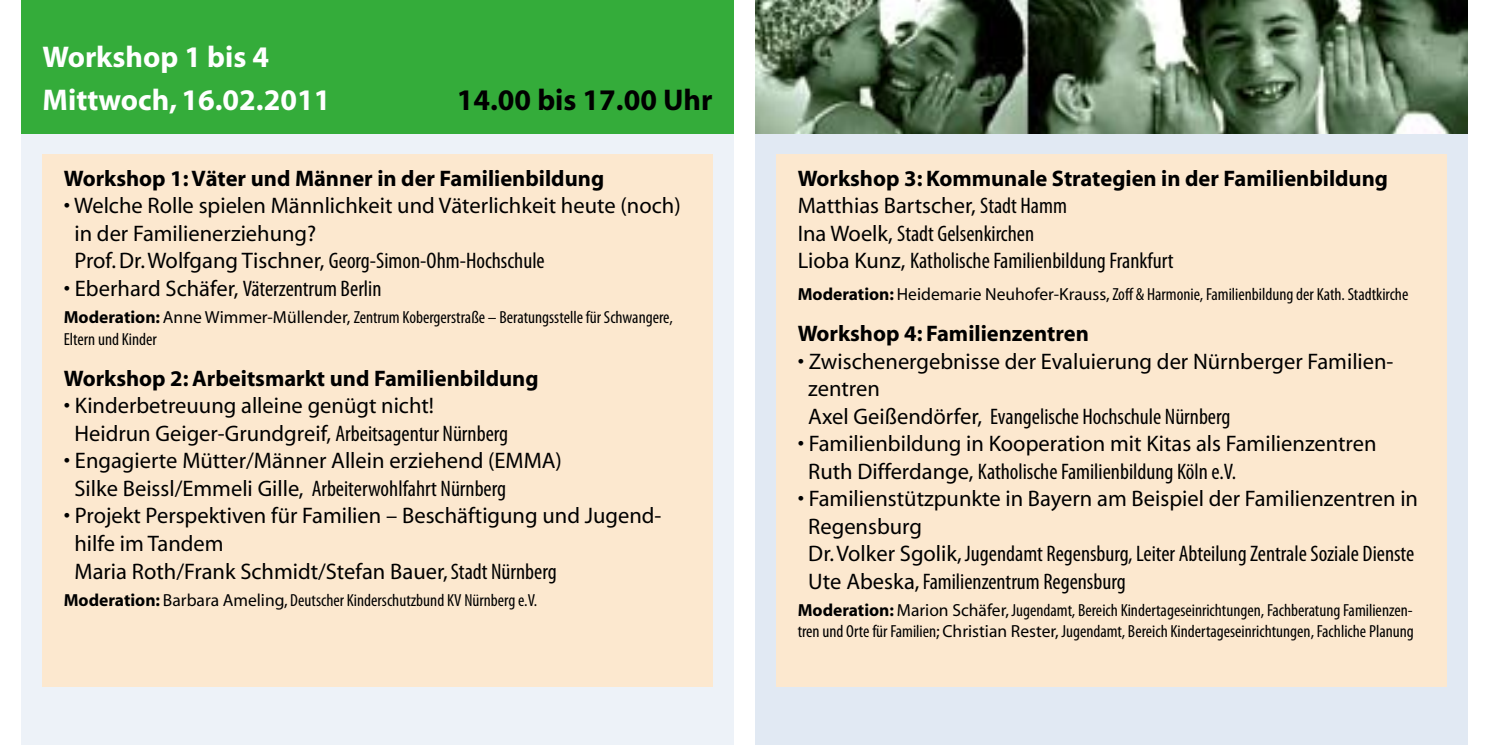
<style>
.page{position:relative;width:1489px;height:745px;background:#fff}
.page>*{position:absolute;margin:0;border:0;box-sizing:border-box;transform-origin:0 0}
.t1{font:700 30px/43.8px "Myriad";color:#fff}
.t2{font:700 30px "Myriad";color:#000}
.t3{font:22.5px/27.5px "Myriad";color:#000}
.t4{font:condensed 22.5px/27.5px "Myriad Pro";color:#000}
.t5{font:700 22.5px/27.5px "Myriad";color:#000}
.t6{font:condensed 17.5px/21px "Myriad Pro";color:#000}
.s1{font-family:"Myriad";font-stretch:normal}
.s2{font-family:"Myriad";font-weight:700;font-stretch:normal}
.s3{font-family:"Myriad Pro";font-stretch:condensed}
.s4{font-weight:400}
.s5{font-family:"Myriad Pro";font-weight:400;font-stretch:condensed}
</style>
<div class="page">
<div style="left:21px;top:0;width:712px;height:744px;background:#edf2f8"></div>
<div style="left:755px;top:0;width:712px;height:744px;background:#e1e9f3"></div>
<div style="left:21px;top:0;width:712px;height:133px;background:#34ac3a"></div>
<div style="left:43px;top:155px;width:669px;height:531px;background:#fce8cf"></div>
<img style="left:755px;top:0;width:712px;height:133px">
<div style="left:776px;top:155px;width:670px;height:531px;background:#fce8cf"></div>
<h1 class="t1" style="left:43px;top:36px;width:289px">Workshop 1 bis 4<br>Mittwoch, 16.02.2011</h1>
<h1 class="t2" style="left:457px;top:85px;width:257px">14.00 bis 17.00 Uhr</h1>
<p class="t5" style="left:64px;top:165px;width:542px">Workshop 1: Väter und Männer in der Familienbildung</p>
<p class="t3" style="left:74px;top:193px;width:607px;text-indent:-11px">• Welche Rolle spielen Männlichkeit und Väterlichkeit heute (noch) in der Familienerziehung?</p>
<p class="t4" style="left:74px;top:247px;width:472px"><span class="s1">Prof. Dr. Wolfgang Tischner,</span> Georg-Simon-Ohm-Hochschule</p>
<p class="t4" style="left:64px;top:274px;width:319px"><span class="s1">• Eberhard Schäfer,</span> Väterzentrum Berlin</p>
<p class="t6" style="left:64px;top:307px;width:610px"><span class="s2">Moderation:</span> <span class="s1">Anne Wimmer-Müllender,</span> Zentrum Kobergerstraße – Beratungsstelle für Schwangere,<br>Eltern und Kinder</p>
<p class="t5" style="left:64px;top:365px;width:476px">Workshop 2: Arbeitsmarkt und Familienbildung</p>
<p class="t3" style="left:74px;top:393px;width:435px;text-indent:-11px">• Kinderbetreuung alleine genügt nicht!<br>Heidrun Geiger-Grundgreif, <span class="s3">Arbeitsagentur Nürnberg</span></p>
<p class="t3" style="left:64px;top:448px;width:499px">• Engagierte Mütter/Männer Allein erziehend (EMMA)</p>
<p class="t4" style="left:74px;top:474px;width:433px"><span class="s1">Silke Beissl/Emmeli Gille,</span> Arbeiterwohlfahrt Nürnberg</p>
<p class="t3" style="left:74px;top:503px;width:588px;text-indent:-11px">• Projekt Perspektiven für Familien – Beschäftigung und Jugend&shy;hilfe im Tandem<br>Maria Roth/Frank Schmidt/Stefan Bauer, <span class="s3">Stadt Nürnberg</span></p>
<p class="t6" style="left:64px;top:589px;width:475px"><span class="s2">Moderation:</span> <span class="s1">Barbara Ameling,</span> Deutscher Kinderschutzbund KV Nürnberg e.V.</p>
<p class="t5" style="left:797px;top:165px;width:592px">Workshop 3: Kommunale Strategien in der Familienbildung<br><span class="s4">Matthias Bartscher,</span> <span class="s5">Stadt Hamm</span></p>
<p class="t4" style="left:797px;top:219px;width:377px"><span class="s1">Ina Woelk,</span> Stadt Gelsenkirchen<br><span class="s1">Lioba Kunz,</span> Katholische Familienbildung Frankfurt</p>
<p class="t6" style="left:797px;top:283px;width:612px"><span class="s2">Moderation:</span> <span class="s1">Heidemarie Neuhofer-Krauss,</span> Zoff &amp; Harmonie, Familienbildung der Kath. Stadtkirche</p>
<p class="t5" style="left:797px;top:320px;width:293px">Workshop 4: Familienzentren</p>
<p class="t3" style="left:808px;top:348px;width:586px;text-indent:-11px">• Zwischenergebnisse der Evaluierung der Nürnberger Familien&shy;zentren</p>
<p class="t4" style="left:808px;top:402px;width:423px"><span class="s1">Axel Geißendörfer,</span> Evangelische Hochschule Nürnberg</p>
<p class="t3" style="left:797px;top:430px;width:580px">• Familienbildung in Kooperation mit Kitas als Familienzentren</p>
<p class="t4" style="left:808px;top:457px;width:429px"><span class="s1">Ruth Differdange,</span> Katholische Familienbildung Köln e.V.</p>
<p class="t3" style="left:808px;top:485px;width:611px;text-indent:-11px">• Familienstützpunkte in Bayern am Beispiel der Familienzentren in<br>Regensburg</p>
<p class="t4" style="left:808px;top:539px;width:607px"><span class="s1">Dr. Volker Sgolik,</span> Jugendamt Regensburg, Leiter Abteilung Zentrale Soziale Dienste<br><span class="s1">Ute Abeska,</span> Familienzentrum Regensburg</p>
<p class="t6" style="left:797px;top:599px;width:617px"><span class="s2">Moderation:</span> <span class="s1">Marion Schäfer,</span> Jugendamt, Bereich Kindertageseinrichtungen, Fachberatung Familienzen&shy;tren und Orte für Familien<span class="s1">; Christian Rester,</span> Jugendamt, Bereich Kindertageseinrichtungen, Fachliche Planung</p>
</div>
